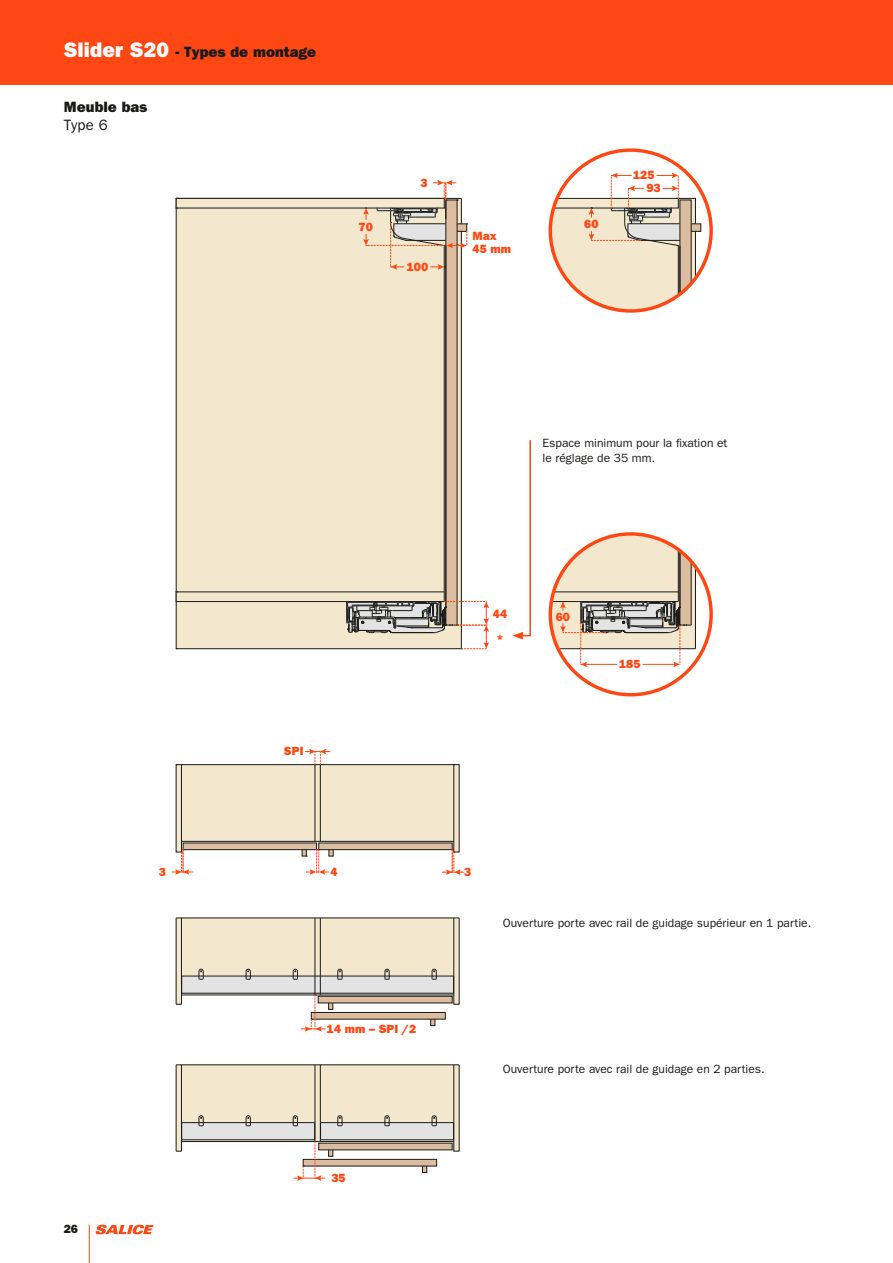
<style>
.page{position:relative;width:893px;height:1263px;background:#fff}
.page>*{position:absolute;margin:0;border:0;box-sizing:border-box;transform-origin:0 0}
.t1{font:21px "ITC Franklin Gothic Std Hvy";color:#fff}
.t2{font:15px "ITC Franklin Gothic Std Hvy";color:#1a1a18}
.t3{font:15px "ITC Franklin Gothic Std";color:#1a1a18}
.t4{font:12px/15px "ITC Franklin Gothic Std";color:#1a1a18}
.t5{font:12px/25.2px "ITC Franklin Gothic Std Hvy";color:#ff4713}
.t6{font:12px "ITC Franklin Gothic Std Hvy";color:#1a1a18}
</style>
<div class="page">
<div style="left:0;top:0;width:893px;height:85px;background:#ff4713"></div>
<hr style="left:176px;top:917px;width:283px;height:1px;background:#1a1a18">
<hr style="left:176px;top:1064px;width:283px;height:1px;background:#1a1a18">
<svg style="left:172px;top:749px;width:292px;height:126px"></svg>
<svg style="left:176px;top:1065px;width:283px;height:116px"></svg>
<svg style="left:176px;top:918px;width:283px;height:114px"></svg>
<div style="left:691px;top:224px;width:10px;height:7px;background:#dcbda0"></div>
<div style="left:691px;top:223px;width:10px;height:9px;border:1px solid #1a1a18"></div>
<hr style="left:695px;top:567px;width:1px;height:82px;background:#1a1a18">
<svg style="left:550px;top:534px;width:145px;height:133px"></svg>
<svg style="left:550px;top:173px;width:146px;height:138px"></svg>
<svg style="left:176px;top:180px;width:313px;height:469px;background:#ebe0cb"></svg>
<div style="left:549px;top:148px;width:164px;height:165px;border:3px solid #ff4713;border-radius:50%"></div>
<svg style="left:512px;top:440px;width:19px;height:199px"></svg>
<hr style="left:89px;top:1225px;width:1px;height:38px;background:#ff4713">
<svg style="left:96px;top:1225px;width:58px;height:9px"></svg>
<h1 class="t1" style="left:64px;top:37px;width:107px">Slider S20</h1>
<p class="t2" style="left:175px;top:43px;width:142px">- Types de montage</p>
<p class="t2" style="left:64px;top:98px;width:85px">Meuble bas</p>
<p class="t3" style="left:64px;top:117px;width:45px">Type 6</p>
<p class="t5" style="left:358px;top:215px;width:16px">70</p>
<p class="t5" style="left:420px;top:170px;width:9px">3</p>
<p class="t5" style="left:407px;top:254px;width:23px">100</p>
<p class="t5" style="left:472px;top:230px;width:40px;line-height:12.6px">Max<br>45 mm</p>
<p class="t5" style="left:584px;top:211px;width:16px">60</p>
<p class="t5" style="left:633px;top:162px;width:23px">125</p>
<p class="t5" style="left:646px;top:175px;width:16px">93</p>
<p class="t6" style="left:64px;top:1222px;width:16px">26</p>
<p class="t4" style="left:543px;top:436px;width:186px">Espace minimum pour la fixation et le réglage de 35 mm.</p>
<p class="t5" style="left:284px;top:738px;width:21px">SPI</p>
<p class="t5" style="left:493px;top:601px;width:16px">44 *</p>
<p class="t5" style="left:556px;top:604px;width:16px">60</p>
<p class="t5" style="left:619px;top:652px;width:23px">185</p>
<p class="t5" style="left:159px;top:859px;width:9px">3</p>
<p class="t5" style="left:331px;top:859px;width:9px">4</p>
<p class="t5" style="left:464px;top:860px;width:9px">3</p>
<p class="t4" style="left:503px;top:915px;width:310px">Ouverture porte avec rail de guidage supérieur en 1 partie.</p>
<p class="t5" style="left:327px;top:1016px;width:91px">14 mm – SPI /2</p>
<p class="t4" style="left:503px;top:1062px;width:263px">Ouverture porte avec rail de guidage en 2 parties.</p>
<p class="t5" style="left:331px;top:1165px;width:16px">35</p>
</div>
